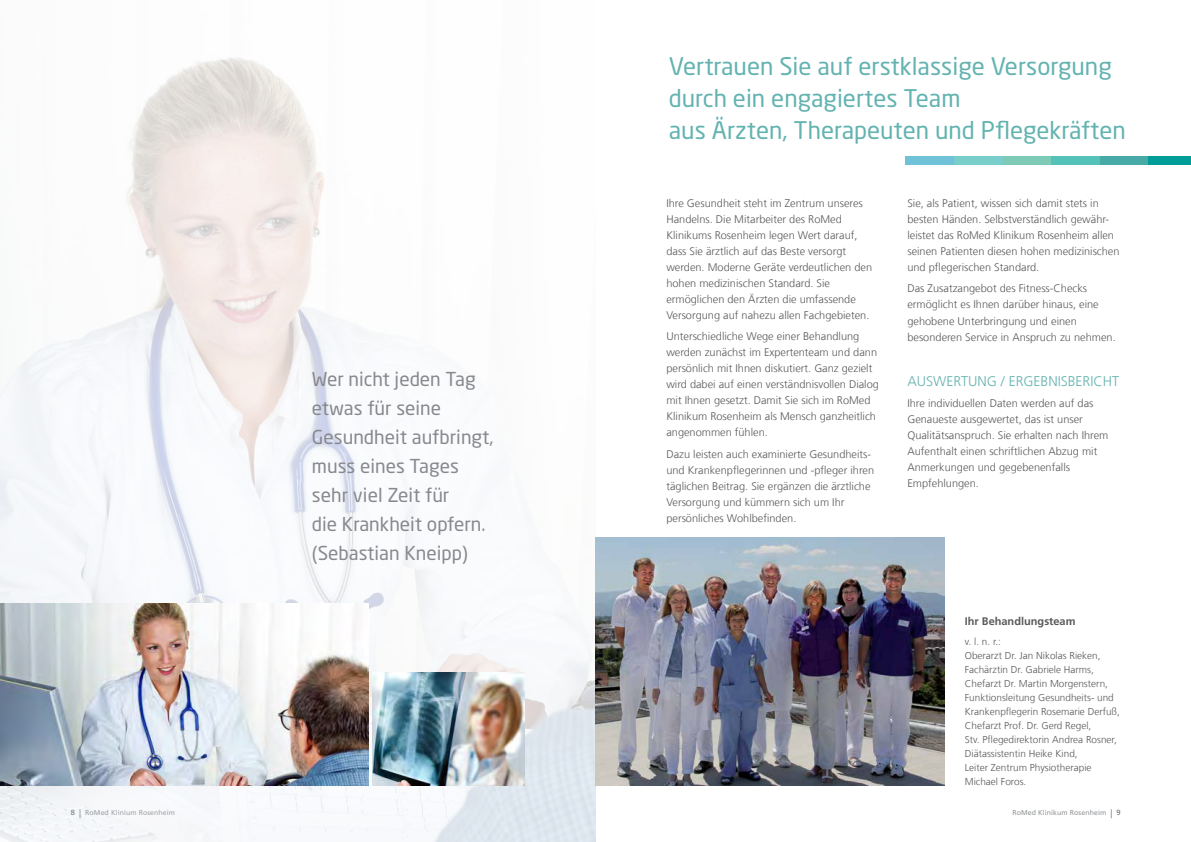
<style>
.page{position:relative;width:1191px;height:842px;background:#fff}
.page>*{position:absolute;margin:0;border:0;box-sizing:border-box;transform-origin:0 0}
.t1{font:24px/32px "Neo Sans Pro";color:#63b3b0}
.t2{font:19px/29px "Neo Sans Pro";color:#88898e}
.t3{font:300 14px "Frutiger LT Com";color:#63b3b0}
.t4{font:300 11px/16px "Frutiger LT Com";color:#58595b}
.t5{font:700 11px "Frutiger LT Com";color:#58595b}
.t6{font:300 10px/14px "Frutiger LT Com";color:#58595b}
.t7{font:7px "Frutiger LT Com";letter-spacing:.01em;color:#939598}
.s1{font-size:7.5px;color:#6d6e71}
.s2{font-weight:300;font-size:9px;color:#6d6e71}
</style>
<div class="page">
<div style="left:905px;top:156px;width:49px;height:8px;background:#6fc2d8"></div>
<div style="left:954px;top:156px;width:48px;height:8px;background:#79cdcb"></div>
<div style="left:1002px;top:156px;width:49px;height:8px;background:#7dcbb7"></div>
<div style="left:1051px;top:156px;width:49px;height:8px;background:#54c2b9"></div>
<div style="left:1100px;top:156px;width:48px;height:8px;background:#47aaa7"></div>
<div style="left:1148px;top:156px;width:43px;height:8px;background:#009c97"></div>
<img style="left:0;top:58px;width:595px;height:784px">
<img style="left:595px;top:537px;width:349px;height:248px">
<img style="left:0;top:604px;width:369px;height:181px">
<img style="left:372px;top:673px;width:152px;height:112px">
<h2 class="t2" style="left:312px;top:365px;width:183px">Wer nicht jeden Tag etwas für seine<br>Gesundheit aufbringt, muss eines Tages sehr viel Zeit für<br>die Krankheit opfern. (Sebastian Kneipp)</h2>
<h1 class="t1" style="left:669px;top:50px;width:458px">Vertrauen Sie auf erstklassige Versorgung durch ein engagiertes Team<br>aus Ärzten, Therapeuten und Pflegekräften</h1>
<p class="t4" style="left:666px;top:195px;width:207px">Ihre Gesundheit steht im Zentrum unseres Handelns. Die Mitarbeiter des RoMed Klinikums Rosenheim legen Wert darauf, dass Sie ärztlich auf das Beste versorgt werden. Moderne Geräte verdeutlichen den hohen medizinischen Standard. Sie ermöglichen den Ärzten die umfassende Versorgung auf nahezu allen Fachgebieten.</p>
<p class="t4" style="left:666px;top:329px;width:214px">Unterschiedliche Wege einer Behandlung werden zunächst im Expertenteam und dann persönlich mit Ihnen diskutiert. Ganz gezielt wird dabei auf einen verständnisvollen Dialog mit Ihnen gesetzt. Damit Sie sich im RoMed Klinikum Rosenheim als Mensch ganzheitlich angenommen fühlen.</p>
<p class="t4" style="left:666px;top:446px;width:209px">Dazu leisten auch examinierte Gesundheits&shy;und Krankenpflegerinnen und -pfleger ihren täglichen Beitrag. Sie ergänzen die ärztliche Versorgung und kümmern sich um Ihr persönliches Wohlbefinden.</p>
<p class="t4" style="left:907px;top:195px;width:214px">Sie, als Patient, wissen sich damit stets in besten Händen. Selbstverständlich gewähr&shy;leistet das RoMed Klinikum Rosenheim allen seinen Patienten diesen hohen medizinischen und pflegerischen Standard.</p>
<p class="t4" style="left:907px;top:281px;width:210px">Das Zusatzangebot des Fitness-Checks ermöglicht es Ihnen darüber hinaus, eine gehobene Unterbringung und einen besonderen Service in Anspruch zu nehmen.</p>
<p class="t3" style="left:907px;top:373px;width:213px">AUSWERTUNG / ERGEBNISBERICHT</p>
<p class="t4" style="left:907px;top:396px;width:202px">Ihre individuellen Daten werden auf das Genaueste ausgewertet, das ist unser Qualitätsanspruch. Sie erhalten nach Ihrem Aufenthalt einen schriftlichen Abzug mit Anmerkungen und gegebenenfalls Empfehlungen.</p>
<p class="t5" style="left:964px;top:615px;width:112px">Ihr Behandlungsteam</p>
<p class="t6" style="left:964px;top:634px;width:157px">v. l. n. r.:<br>Oberarzt Dr. Jan Nikolas Rieken,<br>Fachärztin Dr. Gabriele Harms,<br>Chefarzt Dr. Martin Morgenstern,<br>Funktionsleitung Gesundheits- und<br>Krankenpflegerin Rosemarie Derfuß,<br>Chefarzt Prof. Dr. Gerd Regel,<br>Stv. Pflegedirektorin Andrea Rosner,<br>Diätassistentin Heike Kind,<br>Leiter Zentrum Physiotherapie<br>Michael Foros.</p>
<p class="t7" style="left:71px;top:808px;width:106px"><span class="s1">8</span> <span class="s2">|</span> RoMed Klinium Rosenheim</p>
<p class="t7" style="left:1012px;top:808px;width:110px">RoMed Klinikum Rosenheim <span class="s2">|</span> <span class="s1">9</span></p>
</div>
